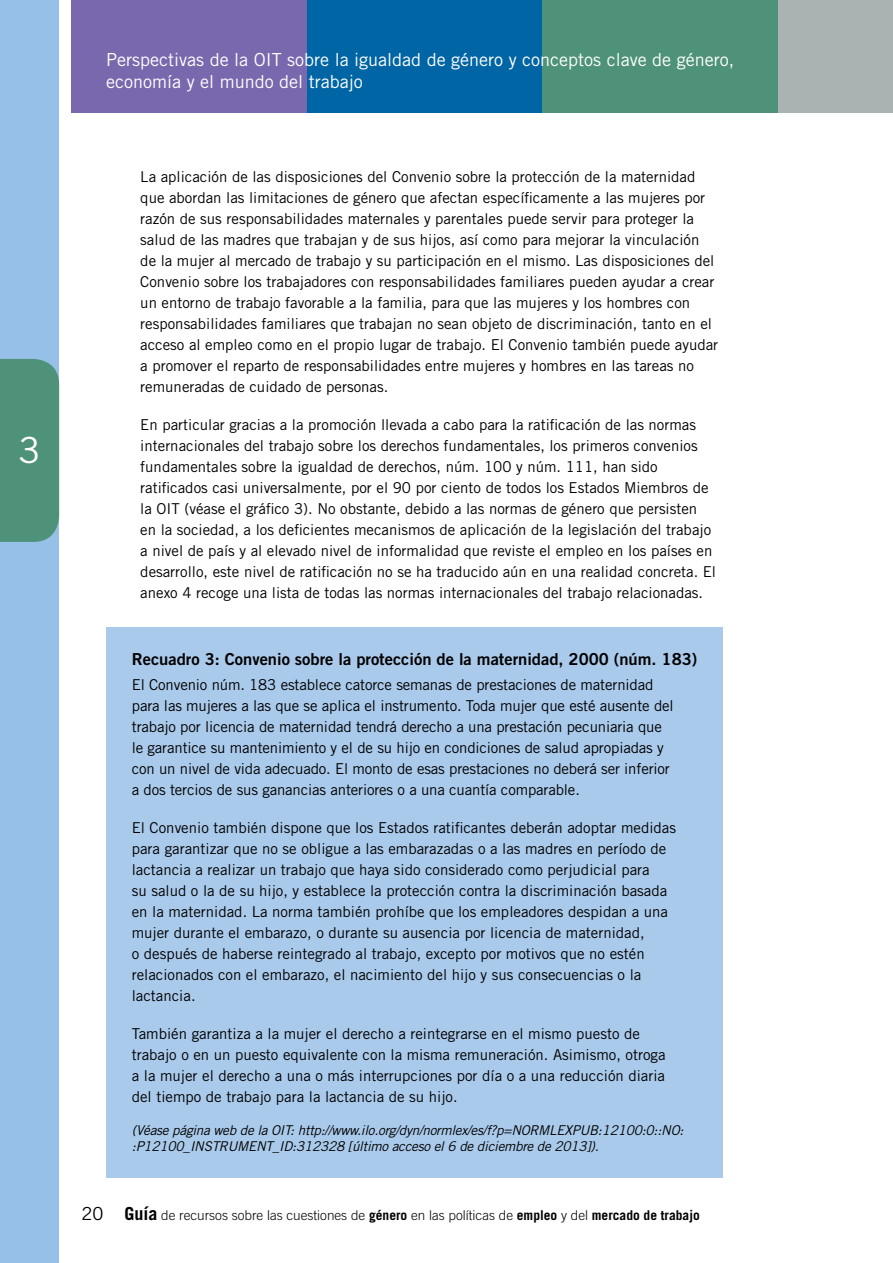
<style>
.page{position:relative;width:893px;height:1263px;background:#fff}
.page>*{position:absolute;margin:0;border:0;box-sizing:border-box;transform-origin:0 0}
.t1{font:36px "Trade Gothic";color:#fff}
.t2{font:18px/21.6px "Trade Gothic";color:#fff}
.t3{font:18px "Trade Gothic";color:#000}
.t4{font:16.5px "Trade Gothic LT Std Bd 2";color:#000}
.t5{font:15px/21px "Trade Gothic";color:#000}
.t6{font:italic 13.5px/16.2px "Trade Gothic";letter-spacing:-.02em;color:#000}
.t7{font:300 13.5px "Trade Gothic LT Std";color:#000}
.s1{font-weight:700;font-size:18px}
.s2{font-weight:700}
</style>
<div class="page">
<div style="left:0;top:0;width:59px;height:1263px;background:#96c0e7"></div>
<div style="left:71px;top:0;width:236px;height:113px;background:#7a68ae"></div>
<div style="left:307px;top:0;width:235px;height:113px;background:#0065a4"></div>
<div style="left:542px;top:0;width:236px;height:113px;background:#4e9379"></div>
<div style="left:778px;top:0;width:115px;height:113px;background:#aab3b1"></div>
<div style="left:0;top:359px;width:59px;height:183px;background:#4e9379"></div>
<div style="left:106px;top:627px;width:617px;height:551px;background:#aacaeb"></div>
<h1 class="t1" style="left:19px;top:428px;width:23px">3</h1>
<p class="t2" style="left:106px;top:49px;width:629px">Perspectivas de la OIT sobre la igualdad de género y conceptos clave de género, economía y el mundo del trabajo</p>
<p class="t5" style="left:140px;top:166px;width:579px">La aplicación de las disposiciones del Convenio sobre la protección de la maternidad que abordan las limitaciones de género que afectan específicamente a las mujeres por razón de sus responsabilidades maternales y parentales puede servir para proteger la salud de las madres que trabajan y de sus hijos, así como para mejorar la vinculación de la mujer al mercado de trabajo y su participación en el mismo. Las disposiciones del Convenio sobre los trabajadores con responsabilidades familiares pueden ayudar a crear un entorno de trabajo favorable a la familia, para que las mujeres y los hombres con responsabilidades familiares que trabajan no sean objeto de discriminación, tanto en el acceso al empleo como en el propio lugar de trabajo. El Convenio también puede ayudar a promover el reparto de responsabilidades entre mujeres y hombres en las tareas no remuneradas de cuidado de personas.</p>
<p class="t5" style="left:140px;top:414px;width:577px">En particular gracias a la promoción llevada a cabo para la ratificación de las normas internacionales del trabajo sobre los derechos fundamentales, los primeros convenios fundamentales sobre la igualdad de derechos, núm. 100 y núm. 111, han sido ratificados casi universalmente, por el 90 por ciento de todos los Estados Miembros de la OIT (véase el gráfico 3). No obstante, debido a las normas de género que persisten en la sociedad, a los deficientes mecanismos de aplicación de la legislación del trabajo a nivel de país y al elevado nivel de informalidad que reviste el empleo en los países en desarrollo, este nivel de ratificación no se ha traducido aún en una realidad concreta. El anexo 4 recoge una lista de todas las normas internacionales del trabajo relacionadas.</p>
<p class="t3" style="left:81px;top:1203px;width:23px">20</p>
<p class="t4" style="left:132px;top:648px;width:567px">Recuadro 3: Convenio sobre la protección de la maternidad, 2000 (núm. 183)</p>
<p class="t5" style="left:132px;top:674px;width:543px">El Convenio núm. 183 establece catorce semanas de prestaciones de maternidad para las mujeres a las que se aplica el instrumento. Toda mujer que esté ausente del trabajo por licencia de maternidad tendrá derecho a una prestación pecuniaria que le garantice su mantenimiento y el de su hijo en condiciones de salud apropiadas y con un nivel de vida adecuado. El monto de esas prestaciones no deberá ser inferior a dos tercios de sus ganancias anteriores o a una cuantía comparable.</p>
<p class="t5" style="left:132px;top:817px;width:546px">El Convenio también dispone que los Estados ratificantes deberán adoptar medidas para garantizar que no se obligue a las embarazadas o a las madres en período de lactancia a realizar un trabajo que haya sido considerado como perjudicial para<br>su salud o la de su hijo, y establece la protección contra la discriminación basada en la maternidad. La norma también prohíbe que los empleadores despidan a una mujer durante el embarazo, o durante su ausencia por licencia de maternidad,<br>o después de haberse reintegrado al trabajo, excepto por motivos que no estén relacionados con el embarazo, el nacimiento del hijo y sus consecuencias o la lactancia.</p>
<p class="t5" style="left:132px;top:1023px;width:535px">También garantiza a la mujer el derecho a reintegrarse en el mismo puesto de trabajo o en un puesto equivalente con la misma remuneración. Asimismo, otroga a la mujer el derecho a una o más interrupciones por día o a una reducción diaria del tiempo de trabajo para la lactancia de su hijo.</p>
<p class="t6" style="left:132px;top:1122px;width:553px">(Véase página web de la OIT: http://www.ilo.org/dyn/normlex/es/f?p=NORMLEXPUB:12100:0::NO: :P12100_INSTRUMENT_ID:312328 [último acceso el 6 de diciembre de 2013]).</p>
<p class="t7" style="left:125px;top:1207px;width:577px"><span class="s1">Guía</span> de recursos sobre las cuestiones de <span class="s2">género</span> en las políticas de <span class="s2">empleo</span> y del <span class="s2">mercado de trabajo</span></p>
</div>
